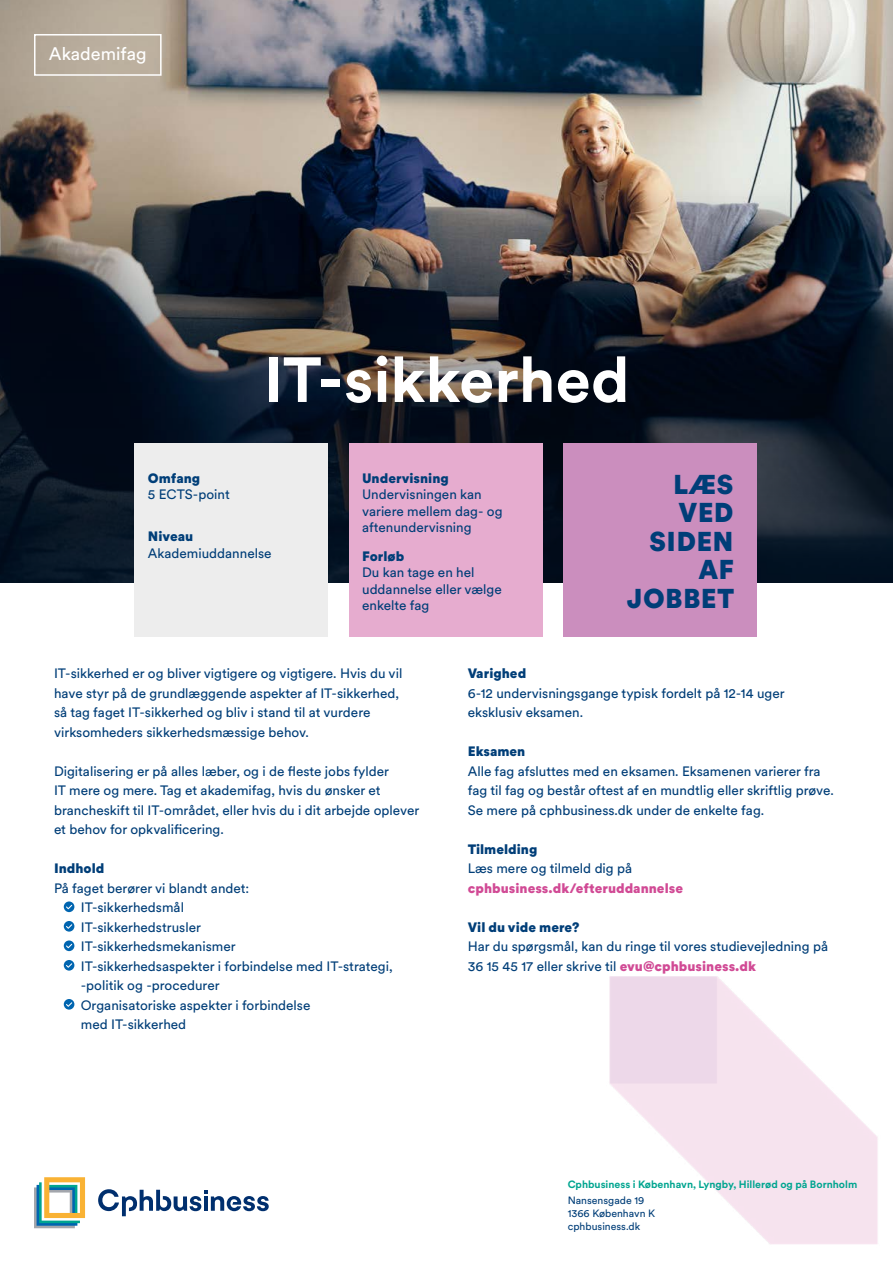
<style>
.page{position:relative;width:893px;height:1263px;background:#fff}
.page>*{position:absolute;margin:0;border:0;box-sizing:border-box;transform-origin:0 0}
.Titel{font:700 63px "Circular XX";color:#fff}
.t1{font:900 27px/28.5px "Circular XX";letter-spacing:.01em;color:#003e78;text-align:right}
.t2{font:18px "Circular XX";color:#fff}
.Brødtekst{font:13.5px/19.5px "Circular XX";color:#003e78}
.Faktaboks{font:13.5px/16.5px "Circular XX";color:#003e78}
.Overskrift{font:900 13.5px "Circular XX";color:#003e78}
.Link_tekst{font:900 13.5px "Circular XX";color:#d14a95}
.t3{font:700 10.5px "Circular XX";color:#00a590}
.t4{font:10.5px/12.6px "Circular XX";color:#003e78}
.s1{font-weight:900;color:#d14a95}
</style>
<div class="page">
<img style="left:609px;top:976px;width:269px;height:268px">
<svg style="left:34px;top:1177px;width:51px;height:51px"></svg>
<svg style="left:98px;top:1189px;width:171px;height:27px"></svg>
<img style="left:0;top:0;width:893px;height:121px">
<img style="left:0;top:121px;width:893px;height:462px">
<div style="left:135px;top:443px;width:193px;height:194px;background:#ededed"></div>
<div style="left:349px;top:443px;width:194px;height:194px;background:#e6accf"></div>
<div style="left:563px;top:443px;width:194px;height:194px;background:#cb8ebe"></div>
<div style="left:64px;top:901px;width:10px;height:11px;background:#0065b0;border-radius:50%"></div>
<svg style="left:66px;top:905px;width:6px;height:4px"></svg>
<div style="left:64px;top:921px;width:10px;height:11px;background:#0065b0;border-radius:50%"></div>
<svg style="left:66px;top:924px;width:6px;height:5px"></svg>
<div style="left:64px;top:940px;width:10px;height:11px;background:#0065b0;border-radius:50%"></div>
<svg style="left:66px;top:944px;width:6px;height:4px"></svg>
<div style="left:64px;top:960px;width:10px;height:11px;background:#0065b0;border-radius:50%"></div>
<svg style="left:66px;top:963px;width:6px;height:5px"></svg>
<div style="left:64px;top:999px;width:10px;height:11px;background:#0065b0;border-radius:50%"></div>
<svg style="left:66px;top:1002px;width:6px;height:5px"></svg>
<div style="left:34px;top:34px;width:128px;height:42px;border:2px solid #fff"></div>
<h3 class="t2" style="left:49px;top:42px;width:99px">Akademifag</h3>
<h1 class="Titel" style="left:263px;top:336px;width:367px">IT-sikkerhed</h1>
<h2 class="Overskrift" style="left:148px;top:468px;width:54px">Omfang</h2>
<p class="Faktaboks" style="left:148px;top:486px;width:83px">5 ECTS-point</p>
<h2 class="Overskrift" style="left:148px;top:527px;width:47px">Niveau</h2>
<p class="Faktaboks" style="left:148px;top:544px;width:125px">Akademiuddannelse</p>
<h2 class="Overskrift" style="left:362px;top:468px;width:88px">Undervisning</h2>
<p class="Faktaboks" style="left:362px;top:486px;width:142px">Undervisningen kan variere mellem dag- og aftenundervisning</p>
<h2 class="Overskrift" style="left:362px;top:546px;width:44px">Forløb</h2>
<p class="Faktaboks" style="left:362px;top:564px;width:141px">Du kan tage en hel uddannelse eller vælge enkelte fag</p>
<h2 class="t1" style="left:627px;top:469px;width:109px">LÆS<br>VED<br>SIDEN<br>AF<br>JOBBET</h2>
<p class="Brødtekst" style="left:54px;top:663px;width:350px">IT-sikkerhed er og bliver vigtigere og vigtigere. Hvis du vil have styr på de grundlæggende aspekter af IT-sikkerhed, så tag faget IT-sikkerhed og bliv i stand til at vurdere virksomheders sikkerhedsmæssige behov.</p>
<p class="Brødtekst" style="left:54px;top:760px;width:367px">Digitalisering er på alles læber, og i de fleste jobs fylder<br>IT mere og mere. Tag et akademifag, hvis du ønsker et brancheskift til IT-området, eller hvis du i dit arbejde oplever et behov for opkvalificering.</p>
<h2 class="Overskrift" style="left:54px;top:859px;width:52px">Indhold</h2>
<p class="Brødtekst" style="left:54px;top:877px;width:197px">På faget berører vi blandt andet:</p>
<p class="Brødtekst" style="left:81px;top:897px;width:105px">IT-sikkerhedsmål</p>
<p class="Brødtekst" style="left:81px;top:916px;width:122px">IT-sikkerhedstrusler</p>
<p class="Brødtekst" style="left:81px;top:936px;width:156px">IT-sikkerhedsmekanismer</p>
<p class="Brødtekst" style="left:81px;top:955px;width:313px">IT-sikkerhedsaspekter i forbindelse med IT-strategi, -politik og -procedurer</p>
<p class="Brødtekst" style="left:81px;top:994px;width:231px">Organisatoriske aspekter i forbindelse med IT-sikkerhed</p>
<h2 class="Overskrift" style="left:468px;top:664px;width:60px">Varighed</h2>
<p class="Brødtekst" style="left:468px;top:682px;width:318px">6-12 undervisningsgange typisk fordelt på 12-14 uger eksklusiv eksamen.</p>
<h2 class="Overskrift" style="left:468px;top:742px;width:59px">Eksamen</h2>
<p class="Brødtekst" style="left:468px;top:760px;width:368px">Alle fag afsluttes med en eksamen. Eksamenen varierer fra fag til fag og består oftest af en mundtlig eller skriftlig prøve.<br>Se mere på cphbusiness.dk under de enkelte fag.</p>
<h2 class="Overskrift" style="left:468px;top:839px;width:71px">Tilmelding</h2>
<p class="Brødtekst" style="left:468px;top:858px;width:166px">Læs mere og tilmeld dig på</p>
<p class="Link_tekst" style="left:468px;top:878px;width:217px">cphbusiness.dk/efteruddannelse</p>
<h2 class="Overskrift" style="left:468px;top:917px;width:113px">Vil du vide mere?</h2>
<p class="Brødtekst" style="left:468px;top:936px;width:362px">Har du spørgsmål, kan du ringe til vores studievejledning på<br>36 15 45 17 eller skrive til <span class="s1">evu@cphbusiness.dk</span></p>
<p class="t3" style="left:568px;top:1177px;width:291px">Cphbusiness i København, Lyngby, Hillerød og på Bornholm</p>
<p class="t4" style="left:568px;top:1194px;width:89px">Nansensgade 19<br>1366 København K cphbusiness.dk</p>
</div>
